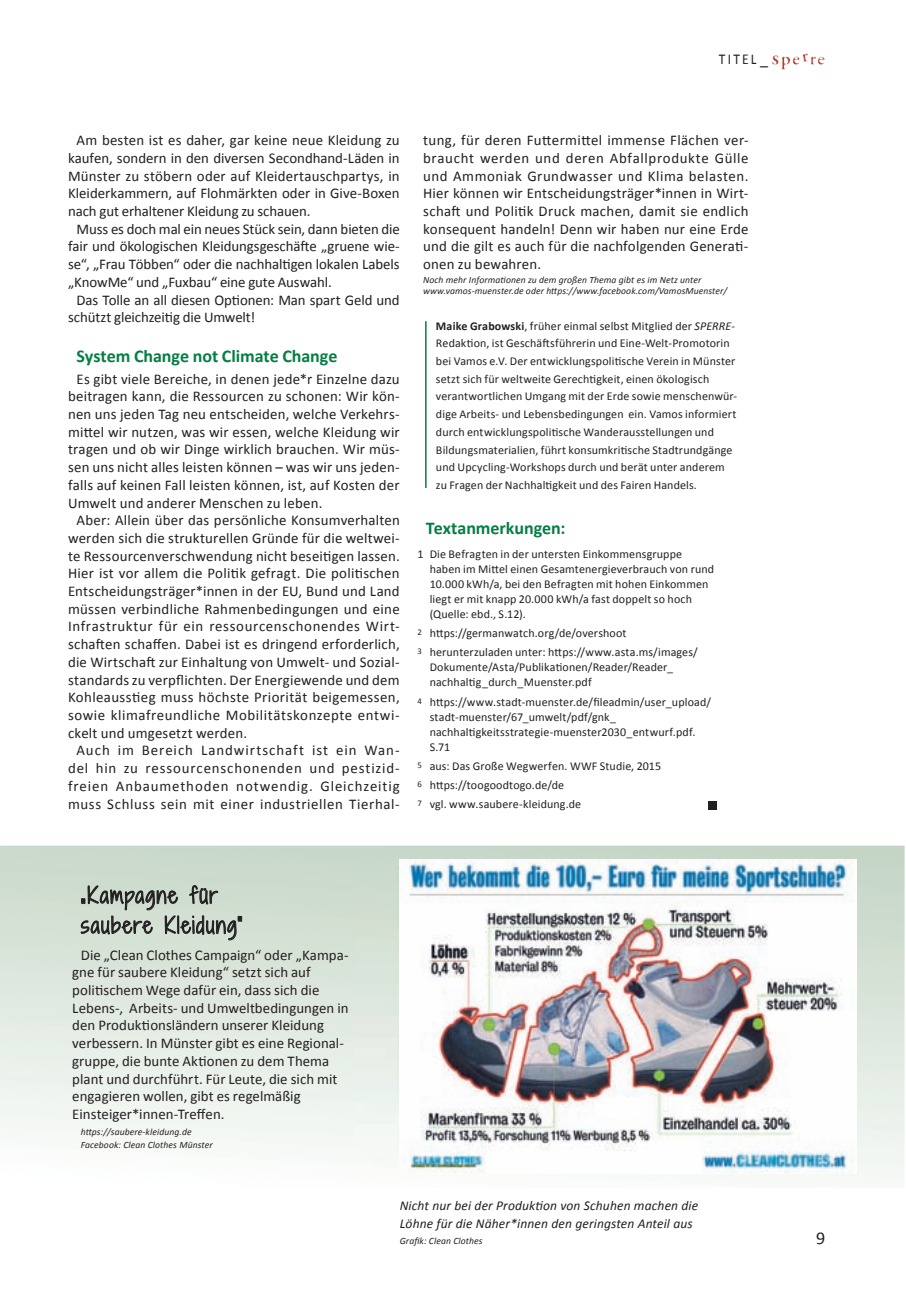
<style>
.page{position:relative;width:906px;height:1289px;background:#fff}
.page>*{position:absolute;margin:0;border:0;box-sizing:border-box;transform-origin:0 0}
.t1{font:21px/30px "Shadows Into Light Two";letter-spacing:.07em;color:#231f20}
.t2{font:700 18px "Calibri";letter-spacing:-.005em;color:#047e42}
.t3{font:18px "Calibri";color:#231f20}
.t4{font:15px "Calibri";letter-spacing:.17em;color:#231f20;scale:.9 1}
.t5{font:14.85px/17.7px "Calibri";letter-spacing:.01em;color:#231f20}
.t6{font:14.85px "Calibri";letter-spacing:-.01em;color:#231f20}
.t7{font:14.85px "Calibri";letter-spacing:.04em;color:#231f20}
.t8{font:14.85px "Calibri";letter-spacing:.06em;color:#231f20}
.t9{font:14.85px "Calibri";letter-spacing:.03em;color:#231f20}
.t10{font:14.85px "Calibri";letter-spacing:.035em;color:#231f20}
.t11{font:14.85px "Calibri";letter-spacing:.055em;color:#231f20}
.t12{font:italic 13.5px/18px "Calibri";letter-spacing:.01em;color:#231f20}
.t13{font:12px/17.7px "Calibri";letter-spacing:.01em;color:#231f20}
.t14{font:italic 9.6px/13.8px "Calibri";letter-spacing:.01em;color:#231f20}
.s1{font-size:18px}
.s2{font-weight:700}
.s3{font-style:italic}
</style>
<div class="page">
<img style="left:772px;top:53px;width:52px;height:16px">
<svg style="left:0;top:845px;width:904px;height:334px"></svg>
<div style="left:708px;top:800px;width:8px;height:9px;background:#231f20"></div>
<img style="left:354px;top:866px;width:46px;height:306px">
<svg style="left:80px;top:845px;width:162px;height:111px;background:#bfcbbf"></svg>
<img style="left:400px;top:859px;width:456px;height:314px">
<hr style="left:425px;top:321px;width:1px;height:167px;background:#047e42">
<p class="t4" style="left:719px;top:50px;width:56px">TiTel<span class="s1">_</span></p>
<p class="t5" style="left:77px;top:131px;width:325px">Am besten ist es daher, gar keine neue Kleidung zu</p>
<p class="t5" style="left:68px;top:149px;width:333px">kaufen, sondern in den diversen secondhand-läden in</p>
<p class="t5" style="left:68px;top:167px;width:333px">Münster zu stöbern oder auf Kleidertauschpartys, in</p>
<p class="t5" style="left:68px;top:184px;width:333px">Kleiderkammern, auf Flohmärkten oder in give-boxen</p>
<p class="t6" style="left:68px;top:202px;width:244px">nach gut erhaltener Kleidung zu schauen.</p>
<p class="t6" style="left:77px;top:219px;width:325px">Muss es doch mal ein neues stück sein, dann bieten die</p>
<p class="t5" style="left:68px;top:238px;width:333px">fair und ökologischen Kleidungsgeschäfte „gruene wie-</p>
<p class="t5" style="left:68px;top:255px;width:333px">se“, „Frau Többen“ oder die nachhaltigen lokalen Labels</p>
<p class="t6" style="left:68px;top:272px;width:265px">„KnowMe“ und „Fuxbau“ eine gute Auswahl.</p>
<p class="t6" style="left:77px;top:290px;width:325px">Das Tolle an all diesen Optionen: Man spart Geld und</p>
<p class="t6" style="left:68px;top:308px;width:189px">schützt gleichzeitig die Umwelt!</p>
<p class="t2" style="left:77px;top:344px;width:262px">System change not climate change</p>
<p class="t5" style="left:77px;top:370px;width:325px">es gibt viele bereiche, in denen jede*r einzelne dazu</p>
<p class="t5" style="left:68px;top:387px;width:333px">beitragen kann, die ressourcen zu schonen: Wir kön-</p>
<p class="t5" style="left:68px;top:405px;width:333px">nen uns jeden Tag neu entscheiden, welche Verkehrs-</p>
<p class="t5" style="left:68px;top:423px;width:333px">mittel wir nutzen, was wir essen, welche Kleidung wir</p>
<p class="t5" style="left:68px;top:440px;width:333px">tragen und ob wir Dinge wirklich brauchen. Wir müs-</p>
<p class="t5" style="left:68px;top:458px;width:333px">sen uns nicht alles leisten können – was wir uns jeden-</p>
<p class="t5" style="left:68px;top:476px;width:333px">falls auf keinen Fall leisten können, ist, auf Kosten der</p>
<p class="t5" style="left:68px;top:494px;width:256px">Umwelt und anderer Menschen zu leben.</p>
<p class="t5" style="left:77px;top:511px;width:325px">Aber: Allein über das persönliche Konsumverhalten</p>
<p class="t5" style="left:68px;top:529px;width:333px">werden sich die strukturellen gründe für die weltwei-</p>
<p class="t5" style="left:68px;top:547px;width:333px">te ressourcenverschwendung nicht beseitigen lassen.</p>
<p class="t5" style="left:68px;top:564px;width:333px">Hier ist vor allem die Politik gefragt. Die politischen</p>
<p class="t5" style="left:68px;top:582px;width:333px">entscheidungsträger*innen in der eU, bund und land</p>
<p class="t5" style="left:68px;top:600px;width:333px">müssen verbindliche rahmenbedingungen und eine</p>
<p class="t7" style="left:68px;top:617px;width:333px">infrastruktur für ein ressourcenschonendes Wirt-</p>
<p class="t5" style="left:68px;top:635px;width:333px">schaften schaffen. Dabei ist es dringend erforderlich,</p>
<p class="t5" style="left:68px;top:653px;width:333px">die Wirtschaft zur Einhaltung von Umwelt- und Sozial-</p>
<p class="t5" style="left:68px;top:671px;width:333px">standards zu verpflichten. Der Energiewende und dem</p>
<p class="t9" style="left:68px;top:688px;width:333px">Kohleausstieg muss höchste Priorität beigemessen,</p>
<p class="t10" style="left:68px;top:705px;width:333px">sowie klimafreundliche Mobilitätskonzepte entwi-</p>
<p class="t5" style="left:68px;top:724px;width:181px">ckelt und umgesetzt werden.</p>
<p class="t8" style="left:77px;top:741px;width:325px">Auch im bereich landwirtschaft ist ein Wan-</p>
<p class="t11" style="left:68px;top:758px;width:333px">del hin zu ressourcenschonenden und pestizid-</p>
<p class="t8" style="left:68px;top:776px;width:333px">freien Anbaumethoden notwendig. gleichzeitig</p>
<p class="t7" style="left:68px;top:794px;width:333px">muss schluss sein mit einer industriellen Tierhal-</p>
<p class="t5" style="left:423px;top:131px;width:327px;text-align:justify">tung, für deren Futtermittel immense Flächen ver&shy;braucht werden und deren Abfallprodukte gülle und Ammoniak grundwasser und Klima belasten. hier können wir entscheidungsträger*innen in Wirt&shy;schaft und Politik Druck machen, damit sie endlich konsequent handeln! Denn wir haben nur eine Erde und die gilt es auch für die nachfolgenden Generati&shy;onen zu bewahren.</p>
<p class="t14" style="left:423px;top:274px;width:305px;line-height:11.2px">Noch mehr Informationen zu dem großen Thema gibt es im Netz unter www.vamos-muenster.de oder https://www.facebook.com/VamosMuenster/</p>
<p class="t13" style="left:436px;top:317px;width:303px"><span class="s2">Maike Grabowski</span>, früher einmal selbst Mitglied der <span class="s3">SPERRE&shy;</span>redaktion, ist Geschäftsführerin und Eine-Welt-Promotorin bei Vamos e.V. Der entwicklungspolitische Verein in Münster setzt sich für weltweite Gerechtigkeit, einen ökologisch verantwortlichen Umgang mit der erde sowie menschenwür&shy;dige Arbeits- und lebensbedingungen ein. Vamos informiert durch entwicklungspolitische Wanderausstellungen und Bildungsmaterialien, führt konsumkritische Stadtrundgänge und Upcycling-Workshops durch und berät unter anderem zu Fragen der Nachhaltigkeit und des Fairen Handels.</p>
<p class="t2" style="left:426px;top:516px;width:141px">textanmerkungen:</p>
<p class="t13" style="left:430px;top:546px;width:286px;line-height:15px;text-indent:-12px">1 Die befragten in der untersten einkommensgruppe haben im Mittel einen Gesamtenergieverbrauch von rund 10.000 kWh/a, bei den befragten mit hohen einkommen liegt er mit knapp 20.000 kWh/a fast doppelt so hoch (Quelle: ebd., s.12).</p>
<p class="t13" style="left:417px;top:623px;width:282px;line-height:19.2px"><sup>2</sup> https://germanwatch.org/de/overshoot<br><sup>3</sup> herunterzuladen unter: https://www.asta.ms/images/</p>
<p class="t13" style="left:430px;top:660px;width:245px;line-height:15px">Dokumente/Asta/Publikationen/reader/reader_ nachhaltig_durch_Muenster.pdf</p>
<p class="t13" style="left:430px;top:694px;width:283px;line-height:15px;text-indent:-12px"><sup>4</sup> https://www.stadt-muenster.de/fileadmin/user_upload/ stadt-muenster/67_umwelt/pdf/gnk_ nachhaltigkeitsstrategie-muenster2030_entwurf.pdf. s.71</p>
<p class="t13" style="left:417px;top:756px;width:245px;line-height:19.2px"><sup>5</sup> aus: Das große Wegwerfen. WWF studie, 2015<br><sup>6</sup> https://toogoodtogo.de/de<br><sup>7</sup> vgl. www.saubere-kleidung.de</p>
<h1 class="t1" style="left:81px;top:880px;width:163px">„Kampagne für saubere Kleidung“</h1>
<p class="t5" style="left:72px;top:945px;width:278px;text-indent:9px">Die „Clean Clothes Campaign“ oder „Kampa&shy;gne für saubere Kleidung“ setzt sich auf politischem Wege dafür ein, dass sich die lebens-, Arbeits- und Umweltbedingungen in den Produktionsländern unserer Kleidung verbessern. in Münster gibt es eine regional&shy;gruppe, die bunte Aktionen zu dem Thema plant und durchführt. Für leute, die sich mit engagieren wollen, gibt es regelmäßig Einsteiger*innen-Treffen.</p>
<p class="t14" style="left:81px;top:1124px;width:133px">https://saubere-kleidung.de<br>Facebook: Clean Clothes Münster</p>
<p class="t12" style="left:400px;top:1195px;width:300px">Nicht nur bei der Produktion von Schuhen machen die<br>Löhne für die Näher*innen den geringsten Anteil aus</p>
<p class="t14" style="left:400px;top:1233px;width:84px">Grafik: Clean Clothes</p>
<p class="t3" style="left:816px;top:1226px;width:11px">9</p>
</div>
